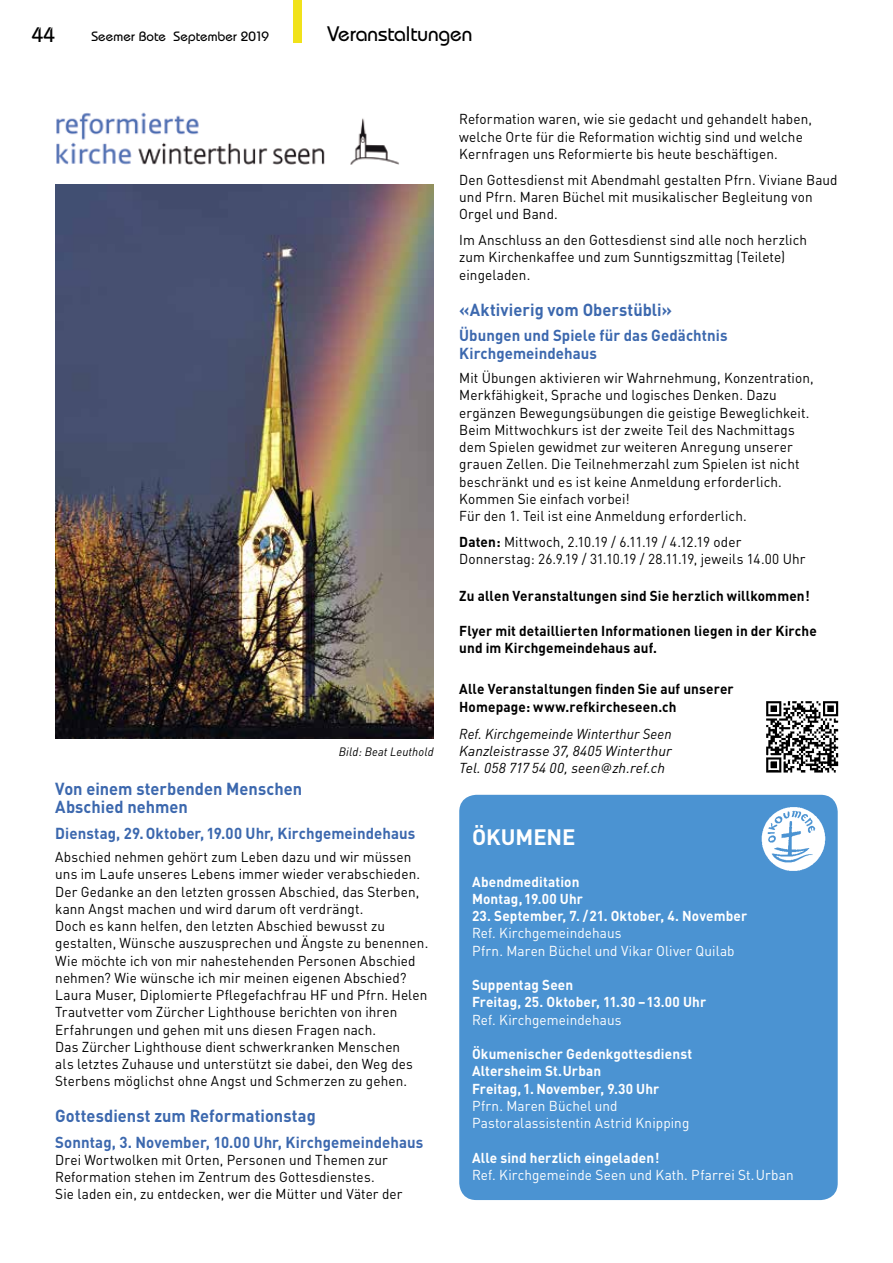
<style>
.page{position:relative;width:893px;height:1263px;background:#fff}
.page>*{position:absolute;margin:0;border:0;box-sizing:border-box;transform-origin:0 0}
.t1{font:700 22.05px "DIN";letter-spacing:-.005em;color:#fff}
.t2{font:500 21px "Bauhaus";color:#000}
.t3{font:700 17.25px/18.8px "DIN";color:#3c68ae;scale:.95 1}
.t4{font:700 15.75px/18.8px "DIN";letter-spacing:.005em;color:#3c68ae;scale:.95 1}
.t5{font:14.25px/17.2px "DIN";letter-spacing:.01em;color:#000;scale:.95 1}
.t6{font:700 14.25px/17.2px "DIN";letter-spacing:.01em;color:#fff;scale:.95 1}
.t7{font:700 14.25px/17.2px "DIN";letter-spacing:.01em;color:#000;scale:.95 1}
.t8{font:14.25px/17.2px "DIN";letter-spacing:.01em;color:#fff;scale:.95 1}
.t9{font:italic 14.25px/17.2px "DIN";letter-spacing:.005em;color:#000;text-align:justify;scale:.95 1}
.t10{font:500 13.5px "Bauhaus";letter-spacing:.01em;color:#000}
.t11{font:italic 12px "DIN";letter-spacing:.01em;color:#000;scale:.95 1}
.s1{font-weight:700}
.s2{font-family:"Myriad"}
</style>
<div class="page">
<div style="left:293px;top:0;width:9px;height:43px;background:#f1e21a"></div>
<img style="left:56px;top:112px;width:343px;height:53px">
<div style="left:459px;top:795px;width:379px;height:405px;background:#4b93d2;border-radius:17px"></div>
<img style="left:761px;top:807px;width:65px;height:64px">
<img style="left:766px;top:701px;width:73px;height:72px">
<img style="left:55px;top:185px;width:379px;height:553px">
<h2 class="t2" style="left:32px;top:22px;width:25px">44</h2>
<p class="t10" style="left:91px;top:29px;width:179px">Seemer Bote September 2019</p>
<h2 class="t2" style="left:327px;top:22px;width:146px">Veranstaltungen</h2>
<p class="t5" style="left:459px;top:110px;width:373px">Reformation waren, wie sie gedacht und gehandelt haben, welche Orte für die Reformation wichtig sind und welche<br>Kernfragen uns Reformierte bis heute beschäftigen.</p>
<p class="t5" style="left:459px;top:171px;width:400px">Den Gottesdienst mit Abendmahl gestalten Pfrn. Viviane Baud und Pfrn. Maren Büchel mit musikalischer Begleitung von<br>Orgel und Band.</p>
<p class="t5" style="left:459px;top:231px;width:368px">Im Anschluss an den Gottesdienst sind alle noch herzlich zum Kirchenkaffee und zum Sunntigszmittag (Teilete) eingeladen.</p>
<p class="t3" style="left:459px;top:299px;width:226px">«Aktivierig vom Oberstübli»</p>
<p class="t4" style="left:459px;top:325px;width:284px">Übungen und Spiele für das Gedächtnis<br>Kirchgemeindehaus</p>
<p class="t5" style="left:459px;top:369px;width:375px">Mit Übungen aktivieren wir Wahrnehmung, Konzentration, Merkfähigkeit, Sprache und logisches Denken. Dazu ergänzen Bewegungsübungen die geistige Beweglichkeit.<br>Beim Mittwochkurs ist der zweite Teil des Nachmittags dem Spielen gewidmet zur weiteren Anregung unserer grauen Zellen. Die Teilnehmerzahl zum Spielen ist nicht beschränkt und es ist keine Anmeldung erforderlich.<br>Kommen Sie einfach vorbei!<br>Für den 1. Teil ist eine Anmeldung erforderlich.</p>
<p class="t5" style="left:459px;top:533px;width:366px"><span class="s1">Daten:</span> Mittwoch, 2.10.19 / 6.11.19 / 4.12.19 oder<br>Donnerstag: 26.9.19 / 31.10.19 / 28.11.19, jeweils 14.00 Uhr</p>
<p class="t11" style="left:339px;top:744px;width:101px">Bild: Beat Leuthold</p>
<p class="t3" style="left:55px;top:778px;width:261px">Von einem sterbenden Menschen<br>Abschied nehmen</p>
<p class="t4" style="left:55px;top:823px;width:381px">Dienstag, 29. Oktober, 19.00 Uhr, Kirchgemeindehaus</p>
<p class="t5" style="left:55px;top:848px;width:394px">Abschied nehmen gehört zum Leben dazu und wir müssen uns im Laufe unseres Lebens immer wieder verabschieden.<br>Der Gedanke an den letzten grossen Abschied, das Sterben, kann Angst machen und wird darum oft verdrängt.<br>Doch es kann helfen, den letzten Abschied bewusst zu gestalten, Wünsche auszusprechen und Ängste zu benennen.<br>Wie möchte ich von mir nahestehenden Personen Abschied nehmen? Wie wünsche ich mir meinen eigenen Abschied?<br>Laura Muser, Diplomierte Pflegefachfrau HF und Pfrn. Helen Trautvetter vom Zürcher Lighthouse berichten von ihren Erfahrungen und gehen mit uns diesen Fragen nach.<br>Das Zürcher Lighthouse dient schwerkranken Menschen<br>als letztes Zuhause und unterstützt sie dabei, den Weg des Sterbens möglichst ohne Angst und Schmerzen zu gehen.</p>
<p class="t3" style="left:55px;top:1106px;width:276px">Gottesdienst zum Reformationstag</p>
<p class="t4" style="left:55px;top:1132px;width:389px">Sonntag, 3. November, 10.00 Uhr, Kirchgemeindehaus</p>
<p class="t5" style="left:55px;top:1151px;width:367px">Drei Wortwolken mit Orten, Personen und Themen zur<br>Reformation stehen im Zentrum des Gottesdienstes.<br>Sie laden ein, zu entdecken, wer die Mütter und Väter der</p>
<p class="t7" style="left:459px;top:587px;width:371px">Zu allen Veranstaltungen sind Sie herzlich willkommen!</p>
<p class="t7" style="left:459px;top:621px;width:378px">Flyer mit detaillierten Informationen liegen in der Kirche und im Kirchgemeindehaus auf.</p>
<p class="t7" style="left:459px;top:680px;width:290px">Alle Veranstaltungen finden Sie auf unserer<br>Homepage: www.refkircheseen.ch</p>
<p class="t9" style="left:459px;top:725px;width:225px">Ref. Kirchgemeinde Winterthur Seen Kanzleistrasse 37, 8405 Winterthur Tel. 058 717 54 00, seen<span class="s2">@</span>zh.ref.ch</p>
<h1 class="t1" style="left:472px;top:822px;width:105px">ÖKUMENE</h1>
<p class="t6" style="left:472px;top:872px;width:118px">Abendmeditation<br>Montag, 19.00 Uhr</p>
<p class="t6" style="left:472px;top:907px;width:291px">23. September, 7. /21. Oktober, 4. November</p>
<p class="t8" style="left:472px;top:924px;width:278px">Ref. Kirchgemeindehaus<br>Pfrn. Maren Büchel und Vikar Oliver Quilab</p>
<p class="t6" style="left:472px;top:976px;width:248px">Suppentag Seen<br>Freitag, 25. Oktober, 11.30 –13.00 Uhr</p>
<p class="t8" style="left:472px;top:1010px;width:159px">Ref. Kirchgemeindehaus</p>
<p class="t6" style="left:472px;top:1045px;width:233px">Ökumenischer Gedenkgottesdienst<br>Altersheim St.Urban<br>Freitag, 1. November, 9.30 Uhr</p>
<p class="t8" style="left:472px;top:1097px;width:230px">Pfrn. Maren Büchel und<br>Pastoralassistentin Astrid Knipping</p>
<p class="t6" style="left:472px;top:1148px;width:199px">Alle sind herzlich eingeladen!</p>
<p class="t8" style="left:472px;top:1166px;width:340px">Ref. Kirchgemeinde Seen und Kath. Pfarrei St.Urban</p>
</div>
